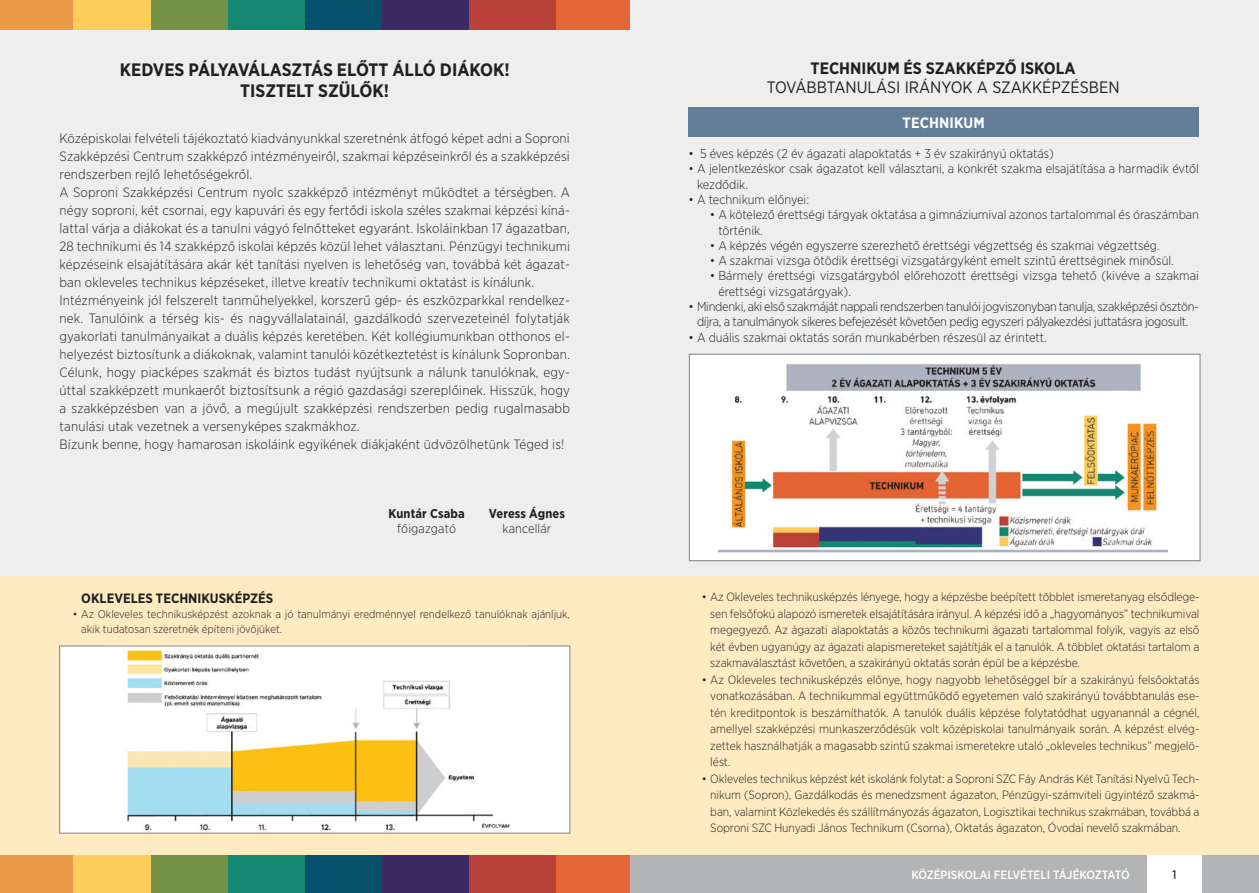
<style>
.page{position:relative;width:1259px;height:893px;background:#fff}
.page>*{position:absolute;margin:0;border:0;box-sizing:border-box;transform-origin:0 0}
.t1{font:700 18px "Gotham Narrow";color:#231f20}
.t2{font:16.5px "Gotham Narrow";color:#231f20}
.t3{font:700 16.5px "Gotham Narrow";color:#231f20}
.Alapbekezdés{font:700 15px "Gotham Narrow";letter-spacing:.01em;color:#fff}
.Alapbekezdés-2{font:300 13.5px/18px "Gotham Narrow";letter-spacing:.01em;color:#231f20;text-align:justify}
.Alapbekezdés-3{font:700 13.5px "Gotham Narrow";color:#231f20}
.Annotation_text{font:13.5px "Myriad Pro";color:#231f20}
.Alapbekezdés-4{font:300 12.75px/15.3px "Gotham Narrow";color:#231f20}
.Alapbekezdés-5{font:300 12.75px/15.3px "Gotham Narrow";letter-spacing:-.025em;color:#231f20;text-align:center}
.Alapbekezdés-6{font:700 12.75px "Gotham Narrow";letter-spacing:.01em;color:#231f20}
.Alapbekezdés-7{font:300 12px/16.5px "Gotham Narrow";letter-spacing:-.01em;color:#231f20;text-align:justify}
.t4{font:500 12px "Gotham Narrow";color:#fff}
.Alapbekezdés-8{font:300 11.25px/15px "Gotham Narrow";color:#231f20}
</style>
<div class="page">
<div style="left:0;top:0;width:1259px;height:854px;background:#eeeeef"></div>
<div style="left:629px;top:854px;width:517px;height:39px;background:#b3b4b5"></div>
<div style="left:1202px;top:855px;width:57px;height:38px;background:#b3b4b5"></div>
<div style="left:688px;top:107px;width:511px;height:29px;background:#627f97"></div>
<div style="left:0;top:0;width:74px;height:29px;background:#ec9a48"></div>
<div style="left:74px;top:0;width:77px;height:29px;background:#fdcd5b"></div>
<div style="left:151px;top:0;width:77px;height:29px;background:#759143"></div>
<div style="left:228px;top:0;width:77px;height:29px;background:#148771"></div>
<div style="left:305px;top:0;width:77px;height:29px;background:#05506c"></div>
<div style="left:382px;top:0;width:87px;height:29px;background:#3b2a64"></div>
<div style="left:469px;top:0;width:87px;height:29px;background:#b94139"></div>
<div style="left:556px;top:0;width:73px;height:29px;background:#e46637"></div>
<div style="left:0;top:854px;width:74px;height:39px;background:#ec9a48"></div>
<div style="left:74px;top:854px;width:77px;height:39px;background:#fdcd5b"></div>
<div style="left:151px;top:854px;width:77px;height:39px;background:#759143"></div>
<div style="left:228px;top:854px;width:77px;height:39px;background:#148771"></div>
<div style="left:305px;top:854px;width:77px;height:39px;background:#05506c"></div>
<div style="left:382px;top:854px;width:87px;height:39px;background:#3b2a64"></div>
<div style="left:469px;top:854px;width:87px;height:39px;background:#b94139"></div>
<div style="left:556px;top:854px;width:73px;height:39px;background:#e46637"></div>
<div style="left:689px;top:354px;width:511px;height:207px;background:#fff;border:1px solid #808285"></div>
<img style="left:719px;top:364px;width:448px;height:189px">
<div style="left:0;top:575px;width:1259px;height:280px;background:#feebc1"></div>
<div style="left:60px;top:646px;width:510px;height:187px;background:#fff"></div>
<img style="left:127px;top:650px;width:383px;height:181px">
<p class="t1" style="left:120px;top:58px;width:391px">KEDVES PÁLYAVÁLASZTÁS ELŐTT ÁLLÓ DIÁKOK!</p>
<p class="t1" style="left:240px;top:79px;width:150px">TISZTELT SZÜLŐK!</p>
<p class="Alapbekezdés-2" style="left:60px;top:128px;width:512px">Középiskolai felvételi tájékoztató kiadványunkkal szeretnénk átfogó képet adni a Soproni Szakképzési Centrum szakképző intézményeiről, szakmai képzéseinkről és a szakképzési rendszerben rejlő lehetőségekről.</p>
<p class="Alapbekezdés-2" style="left:60px;top:182px;width:512px">A Soproni Szakképzési Centrum nyolc szakképző intézményt működtet a térségben. A négy soproni, két csornai, egy kapuvári és egy fertődi iskola széles szakmai képzési kíná&shy;lattal várja a diákokat és a tanulni vágyó felnőtteket egyaránt. Iskoláinkban 17 ágazatban, 28 technikumi és 14 szakképző iskolai képzés közül lehet választani. Pénzügyi technikumi képzéseink elsajátítására akár két tanítási nyelven is lehetőség van, továbbá két ágazat&shy;ban okleveles technikus képzéseket, illetve kreatív technikumi oktatást is kínálunk.</p>
<p class="Alapbekezdés-2" style="left:60px;top:290px;width:512px">Intézményeink jól felszerelt tanműhelyekkel, korszerű gép- és eszközparkkal rendelkez&shy;nek. Tanulóink a térség kis- és nagyvállalatainál, gazdálkodó szervezeteinél folytatják gyakorlati tanulmányaikat a duális képzés keretében. Két kollégiumunkban otthonos el&shy;helyezést biztosítunk a diákoknak, valamint tanulói közétkeztetést is kínálunk Sopronban.</p>
<p class="Alapbekezdés-2" style="left:60px;top:362px;width:512px">Célunk, hogy piacképes szakmát és biztos tudást nyújtsunk a nálunk tanulóknak, egy&shy;úttal szakképzett munkaerőt biztosítsunk a régió gazdasági szereplőinek. Hisszük, hogy a szakképzésben van a jövő, a megújult szakképzési rendszerben pedig rugalmasabb tanulási utak vezetnek a versenyképes szakmákhoz.</p>
<p class="Alapbekezdés-2" style="left:60px;top:434px;width:506px">Bízunk benne, hogy hamarosan iskoláink egyikének diákjaként üdvözölhetünk Téged is!</p>
<p class="Alapbekezdés-6" style="left:388px;top:505px;width:78px">Kuntár Csaba</p>
<p class="Alapbekezdés-4" style="left:397px;top:520px;width:60px">főigazgató</p>
<p class="Alapbekezdés-6" style="left:489px;top:505px;width:78px">Veress Ágnes</p>
<p class="Alapbekezdés-4" style="left:502px;top:520px;width:50px">kancellár</p>
<p class="Alapbekezdés-3" style="left:81px;top:590px;width:193px">OKLEVELES TECHNIKUSKÉPZÉS</p>
<p class="Alapbekezdés-8" style="left:81px;top:606px;width:490px;text-indent:-9px">• Az Okleveles technikusképzést azoknak a jó tanulmányi eredménnyel rendelkező tanulóknak ajánljuk, akik tudatosan szeretnék építeni jövőjüket.</p>
<p class="t3" style="left:810px;top:57px;width:266px">TECHNIKUM ÉS SZAKKÉPZŐ ISKOLA</p>
<p class="t2" style="left:766px;top:77px;width:354px">TOVÁBBTANULÁSI IRÁNYOK A SZAKKÉPZÉSBEN</p>
<p class="Alapbekezdés" style="left:902px;top:113px;width:84px">TECHNIKUM</p>
<p class="Alapbekezdés-4" style="left:688px;top:146px;width:367px">• 5 éves képzés (2 év ágazati alapoktatás + 3 év szakirányú oktatás)</p>
<p class="Alapbekezdés-4" style="left:697px;top:161px;width:503px;text-indent:-9px">• A jelentkezéskor csak ágazatot kell választani, a konkrét szakma elsajátítása a harmadik évtől kezdődik.</p>
<p class="Alapbekezdés-4" style="left:688px;top:192px;width:122px">• A technikum előnyei:</p>
<p class="Alapbekezdés-4" style="left:718px;top:207px;width:482px;text-indent:-9px">• A kötelező érettségi tárgyak oktatása a gimnáziumival azonos tartalommal és óraszámban történik.</p>
<p class="Alapbekezdés-4" style="left:710px;top:237px;width:451px">• A képzés végén egyszerre szerezhető érettségi végzettség és szakmai végzettség.</p>
<p class="Alapbekezdés-4" style="left:710px;top:253px;width:465px">• A szakmai vizsga ötödik érettségi vizsgatárgyként emelt szintű érettséginek minősül.</p>
<p class="Alapbekezdés-4" style="left:718px;top:268px;width:482px;text-indent:-9px">• Bármely érettségi vizsgatárgyból előrehozott érettségi vizsga tehető (kivéve a szakmai érettségi vizsgatárgyak).</p>
<p class="Alapbekezdés-5" style="left:688px;top:299px;width:512px">• Mindenki, aki első szakmáját nappali rendszerben tanulói jogviszonyban tanulja, szakképzési ösztön&shy;díjra, a tanulmányok sikeres befejezését követően pedig egyszeri pályakezdési juttatásra jogosult.</p>
<p class="Alapbekezdés-4" style="left:688px;top:329px;width:360px">• A duális szakmai oktatás során munkabérben részesül az érintett.</p>
<p class="Alapbekezdés-7" style="left:710px;top:588px;width:491px;text-indent:-9px">• Az Okleveles technikusképzés lényege, hogy a képzésbe beépített többlet ismeretanyag elsődlege&shy;sen felsőfokú alapozó ismeretek elsajátítására irányul. A képzési idő a „hagyományos” technikumival megegyező. Az ágazati alapoktatás a közös technikumi ágazati tartalommal folyik, vagyis az első két évben ugyanúgy az ágazati alapismereteket sajátítják el a tanulók. A többlet oktatási tartalom a szakmaválasztást követően, a szakirányú oktatás során épül be a képzésbe.</p>
<p class="Alapbekezdés-7" style="left:710px;top:671px;width:491px;text-indent:-9px">• Az Okleveles technikusképzés előnye, hogy nagyobb lehetőséggel bír a szakirányú felsőoktatás vonatkozásában. A technikummal együttműködő egyetemen való szakirányú továbbtanulás ese&shy;tén kreditpontok is beszámíthatók. A tanulók duális képzése folytatódhat ugyanannál a cégnél, amellyel szakképzési munkaszerződésük volt középiskolai tanulmányaik során. A képzést elvég&shy;zettek használhatják a magasabb szintű szakmai ismeretekre utaló „okleveles technikus” megjelö&shy;lést.</p>
<p class="Alapbekezdés-7" style="left:710px;top:770px;width:490px;text-indent:-9px">• Okleveles technikus képzést két iskolánk folytat: a Soproni SZC Fáy András Két Tanítási Nyelvű Tech&shy;nikum (Sopron), Gazdálkodás és menedzsment ágazaton, Pénzügyi-számviteli ügyintéző szakmá&shy;ban, valamint Közlekedés és szállítmányozás ágazaton, Logisztikai technikus szakmában, továbbá a Soproni SZC Hunyadi János Technikum (Csorna), Oktatás ágazaton, Óvodai nevelő szakmában.</p>
<p class="t4" style="left:911px;top:867px;width:220px">KÖZÉPISKOLAI FELVÉTELI TÁJÉKOZTATÓ</p>
<p class="Annotation_text" style="left:1171px;top:866px;width:8px">1</p>
</div>
